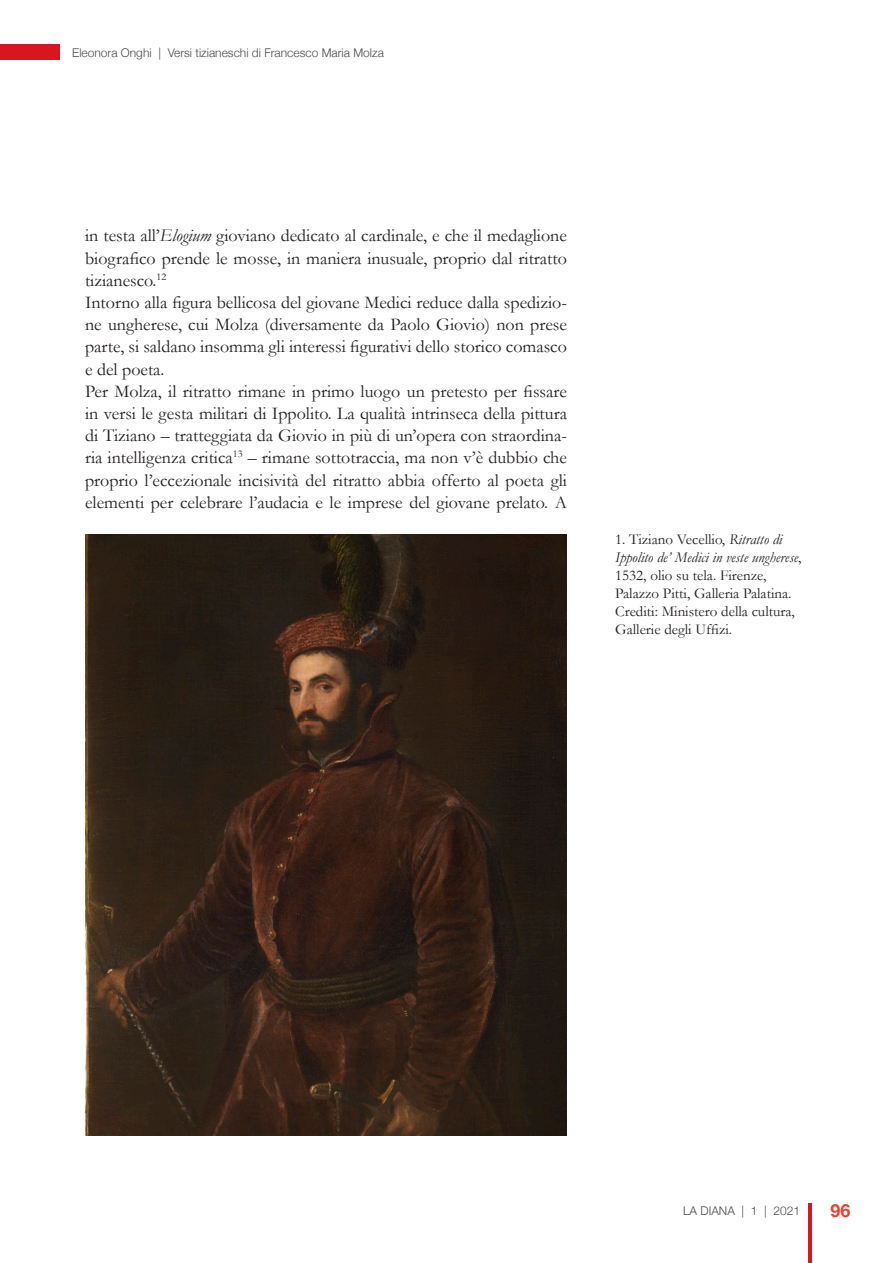
<style>
.page{position:relative;width:893px;height:1263px;background:#fff}
.page>*{position:absolute;margin:0;border:0;box-sizing:border-box;transform-origin:0 0}
.Normale{font:18px/22.2px "Garamond";color:#231f20;text-align:justify}
.t1{font:700 18px "Helvetica Neue";color:#dd4631}
.Normale-2{font:15px/18px "Garamond";color:#231f20}
.t2{font:300 12px "Helvetica Neue";color:#4b4c4d}
.s1{font-style:italic}
</style>
<div class="page">
<hr style="left:808px;top:1203px;width:3px;height:60px;background:#d7171f">
<div style="left:0;top:44px;width:60px;height:16px;background:#d7171f"></div>
<img style="left:85px;top:534px;width:482px;height:601px">
<p class="t2" style="left:72px;top:43px;width:313px">Eleonora Onghi | Versi tizianeschi di Francesco Maria Molza</p>
<p class="Normale" style="left:85px;top:224px;width:483px">in testa all’<span class="s1">Elogium</span> gioviano dedicato al cardinale, e che il medaglione biografico prende le mosse, in maniera inusuale, proprio dal ritratto tizianesco.<sup>12</sup></p>
<p class="Normale" style="left:85px;top:291px;width:483px">Intorno alla figura bellicosa del giovane Medici reduce dalla spedizio&shy;ne ungherese, cui Molza (diversamente da Paolo Giovio) non prese parte, si saldano insomma gli interessi figurativi dello storico comasco e del poeta.</p>
<p class="Normale" style="left:85px;top:380px;width:483px">Per Molza, il ritratto rimane in primo luogo un pretesto per fissare in versi le gesta militari di Ippolito. La qualità intrinseca della pittura di Tiziano – tratteggiata da Giovio in più di un’opera con straordina&shy;ria intelligenza critica<sup>13</sup> – rimane sottotraccia, ma non v’è dubbio che proprio l’eccezionale incisività del ritratto abbia offerto al poeta gli elementi per celebrare l’audacia e le imprese del giovane prelato. A</p>
<p class="Normale-2" style="left:615px;top:530px;width:188px">1. Tiziano Vecellio, <span class="s1">Ritratto di Ippolito de’ Medici in veste ungherese</span>, 1532, olio su tela. Firenze, Palazzo Pitti, Galleria Palatina.</p>
<p class="Normale-2" style="left:615px;top:602px;width:181px">Crediti: Ministero della cultura,<br>Gallerie degli Uffizi.</p>
<p class="t2" style="left:683px;top:1201px;width:119px">LA DIANA | 1 | 2021</p>
<p class="t1" style="left:830px;top:1196px;width:22px">96</p>
</div>
